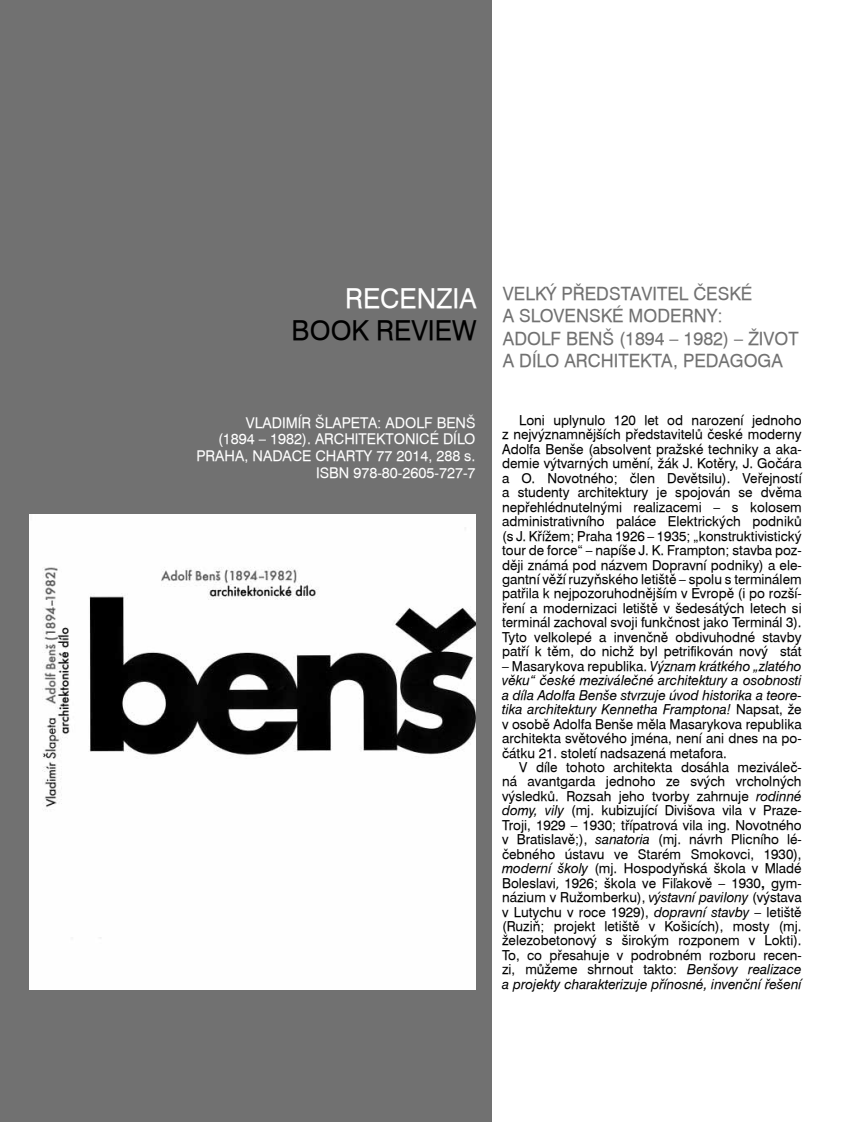
<style>
.page{position:relative;width:863px;height:1122px;background:#fff}
.page>*{position:absolute;margin:0;border:0;box-sizing:border-box;transform-origin:0 0}
.t1{font:27px "Swiss 721 AT";color:#000}
.t2{font:27px "Swiss 721 AT";color:#fff}
.t3{font:18px/22.5px "Swiss 721 AT";color:#717171}
.t4{font:14.55px/16.8px "Swiss 721 AT";color:#fff;text-align:right}
.t5{font:13.5px/14.4px "Swiss 721 AT";color:#000;text-align:justify}
.t6{font:13.5px/14.4px "Swiss 721 AT Italic";color:#000;text-align:justify}
.s1{font-family:"Swiss 721 AT"}
.s2{font-family:"Swiss 721 AT Italic"}
.s3{font-family:"Calibri"}
.s4{font-family:"Swiss 721 AT Bold"}
</style>
<div class="page">
<div style="left:0;top:0;width:491px;height:1122px;background:#717171"></div>
<img style="left:29px;top:515px;width:446px;height:474px">
<h1 class="t2" style="left:345px;top:282px;width:133px">RECENZIA</h1>
<h1 class="t1" style="left:291px;top:315px;width:186px">BOOK REVIEW</h1>
<h2 class="t3" style="left:503px;top:282px;width:297px">VELKÝ PŘEDSTAVITEL ČESKÉ<br>A SLOVENSKÉ MODERNY:<br>ADOLF BENŠ (1894 – 1982) – ŽIVOT<br>A DÍLO ARCHITEKTA, PEDAGOGA</h2>
<p class="t4" style="left:196px;top:414px;width:280px">VLADIMÍR ŠLAPETA: ADOLF BENŠ<br>(1894 – 1982). ARCHITEKTONICÉ DÍLO<br>PRAHA, NADACE CHARTY 77 2014, 288 s.<br>ISBN 978-80-2605-727-7</p>
<p class="t5" style="left:502px;top:413px;width:301px;text-indent:17px">Loni uplynulo 120 let od narození jednoho z nejvýznamnějších představitelů české moderny Adolfa Benše (absolvent pražské techniky a aka&shy;demie výtvarných umění, žák J. Kotěry, J. Gočára a O. Novotného; člen Devětsilu). Veřejností a studenty architektury je spojován se dvěma nepřehlédnutelnými realizacemi – s kolosem administrativního paláce Elektrických podniků (s J. Křížem; Praha 1926 – 1935; „konstruktivistický tour de force“ – napíše J. K. Frampton; stavba poz&shy;ději známá pod názvem Dopravní podniky) a ele&shy;gantní věží ruzyňského letiště – spolu s terminálem patřila k nejpozoruhodnějším v Evropě (i po rozší&shy;ření a modernizaci letiště v šedesátých letech si terminál zachoval svoji funkčnost jako Terminál 3).<br>Tyto velkolepé a invenčně obdivuhodné stavby patří k těm, do nichž byl petrifikován nový stát</p>
<p class="t6" style="left:502px;top:659px;width:301px"><span class="s1">– Masarykova republika.</span> Význam krátkého „zlatého věku“ české meziválečné architektury a osobnosti a díla Adolfa Benše stvrzuje úvod historika a teore&shy;tika architektury Kennetha Framptona! <span class="s1">Napsat, že</span></p>
<p class="t5" style="left:502px;top:716px;width:301px">v osobě Adolfa Benše měla Masarykova republika architekta světového jména, není ani dnes na po&shy;čátku 21. století nadsazená metafora.</p>
<p class="t5" style="left:502px;top:760px;width:301px;text-indent:17px">V díle tohoto architekta dosáhla meziváleč&shy;ná avantgarda jednoho ze svých vrcholných výsledků. Rozsah jeho tvorby zahrnuje <span class="s2">rodinné domy, vily</span> (mj. kubizující Divišova vila v Praze-Troji, 1929 – 1930; třípatrová vila ing. Novotného v Bratislavě;), <span class="s2">sanatoria</span> (mj. návrh Plicního lé&shy;čebného ústavu ve Starém Smokovci, 1930), <span class="s2">moderní školy</span> (mj. Hospodyňská škola v Mladé Boleslavi<span class="s3">,</span> 1926; škola ve Fiľakově – 1930<span class="s4">,</span> gym&shy;názium v Ružomberku), <span class="s2">výstavní pavilony</span> (výstava v Lutychu v roce 1929), <span class="s2">dopravní stavby</span> – letiště (Ruziň; projekt letiště v Košicích), mosty (mj. železobetonový s širokým rozponem v Lokti).<br>To, co přesahuje v podrobném rozboru recen&shy;zi, můžeme shrnout takto: <span class="s2">Benšovy realizace</span></p>
<p class="t6" style="left:502px;top:977px;width:301px">a projekty charakterizuje přínosné, invenční řešení</p>
</div>
